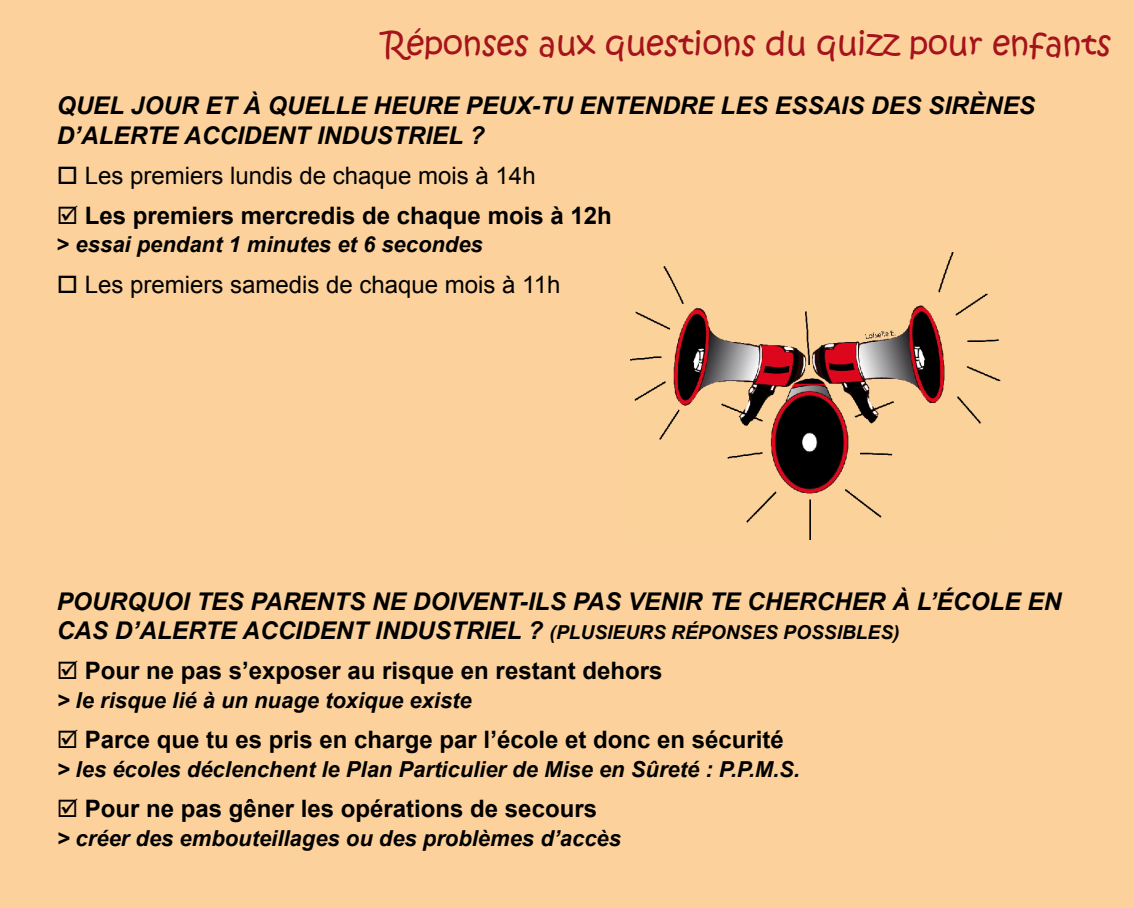
<style>
.page{position:relative;width:1134px;height:908px;background:#fff}
.page>*{position:absolute;margin:0;border:0;box-sizing:border-box;transform-origin:0 0}
.t1{font:32px "Kristen ITC";color:#a5131c}
.t2{font:italic 700 24.4px/29.3px "Arial";color:#000}
.t3{font:700 24px "Arial";color:#000}
.t4{font:24px "Arial";color:#000}
.t5{font:italic 700 22px "Arial";color:#000}
.s1{font-style:normal}
.s2{font-size:19.2px}
</style>
<div class="page">
<div style="left:0;top:0;width:1134px;height:907px;background:#fcd19b"></div>
<img style="left:631px;top:252px;width:369px;height:287px">
<h1 class="t1" style="left:383px;top:23px;width:730px">Réponses aux questions du quizz pour enfants</h1>
<p class="t2" style="left:57px;top:92px;width:980px">QUEL JOUR ET À QUELLE HEURE PEUX-TU ENTENDRE LES ESSAIS DES SIRÈNES<br>D’ALERTE ACCIDENT INDUSTRIEL ?</p>
<p class="t4" style="left:57px;top:159px;width:480px">□ Les premiers lundis de chaque mois à 14h</p>
<p class="t3" style="left:57px;top:199px;width:556px">☑ Les premiers mercredis de chaque mois à 12h</p>
<p class="t5" style="left:57px;top:230px;width:428px"><span class="s1">&gt;</span> essai pendant 1 minutes et 6 secondes</p>
<p class="t4" style="left:57px;top:268px;width:505px">□ Les premiers samedis de chaque mois à 11h</p>
<p class="t2" style="left:57px;top:587px;width:1006px">POURQUOI TES PARENTS NE DOIVENT-ILS PAS VENIR TE CHERCHER À L’ÉCOLE EN<br>CAS D’ALERTE ACCIDENT INDUSTRIEL ? <span class="s2">(PLUSIEURS RÉPONSES POSSIBLES)</span></p>
<p class="t3" style="left:57px;top:654px;width:607px">☑ Pour ne pas s’exposer au risque en restant dehors</p>
<p class="t5" style="left:57px;top:685px;width:417px">&gt; le risque lié à un nuage toxique existe</p>
<p class="t3" style="left:57px;top:723px;width:729px">☑ Parce que tu es pris en charge par l’école et donc en sécurité</p>
<p class="t5" style="left:57px;top:754px;width:745px">&gt; les écoles déclenchent le Plan Particulier de Mise en Sûreté : P.P.M.S.</p>
<p class="t3" style="left:57px;top:792px;width:542px">☑ Pour ne pas gêner les opérations de secours</p>
<p class="t5" style="left:57px;top:823px;width:566px">&gt; créer des embouteillages ou des problèmes d’accès</p>
</div>
